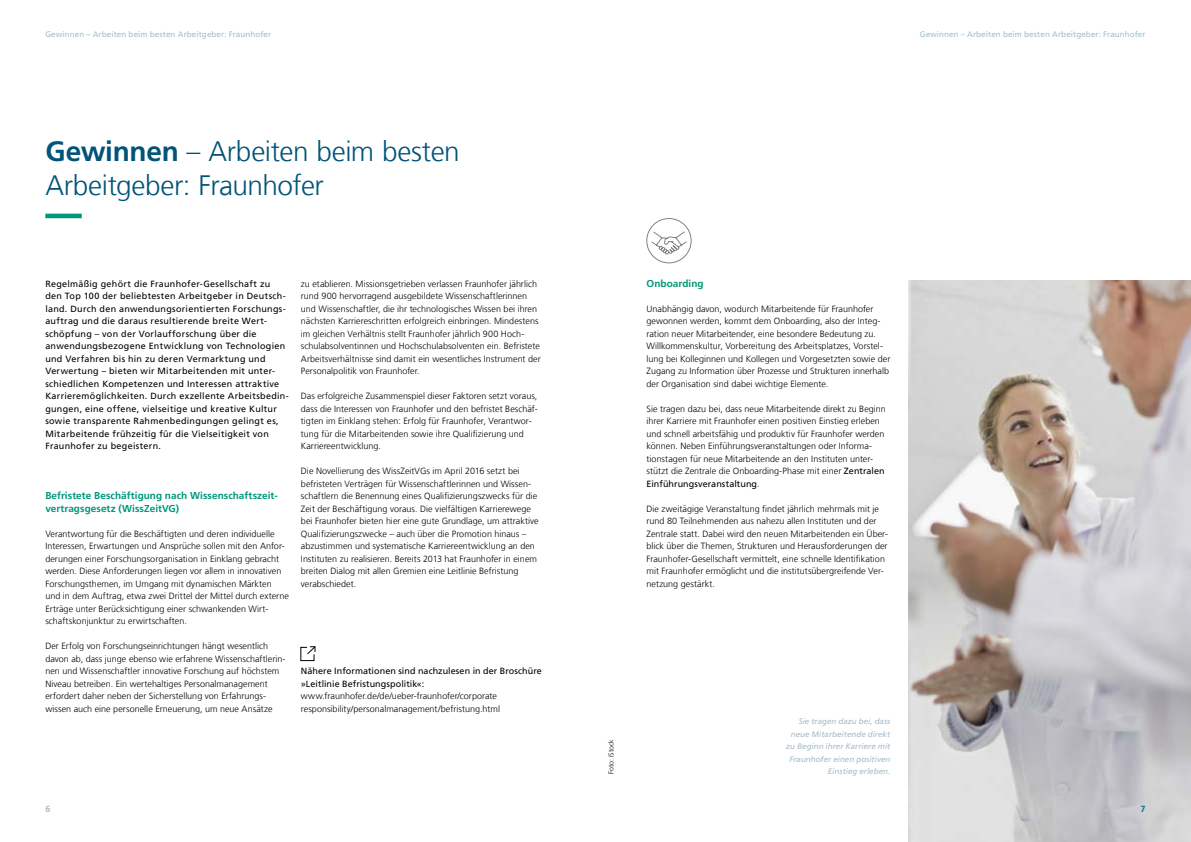
<style>
.page{position:relative;width:1191px;height:842px;background:#fff}
.page>*{position:absolute;margin:0;border:0;box-sizing:border-box;transform-origin:0 0}
.t1{font:300 28px/33.6px "Frutiger LT Com";letter-spacing:-.015em;color:#005478}
.t2{font:700 10px/12.5px "Frutiger LT Com";letter-spacing:.005em;color:#009879}
.t3{font:300 9px/12.5px "Frutiger LT Com";letter-spacing:.005em;color:#000}
.t4{font:9px/12.5px "Frutiger LT Com";letter-spacing:.03em;color:#000}
.t5{font:9px/12.5px "Frutiger LT Com";letter-spacing:.005em;color:#000}
.t6{font:700 9px "Frutiger LT Com";color:#a5bcca}
.t7{font:700 9px "Frutiger LT Com";color:#007093}
.t8{font:italic 8px/12.5px "Frutiger LT Com";letter-spacing:.005em;color:#a5bcca;text-align:right}
.t9{font:8px "Frutiger LT Com";letter-spacing:.015em;color:#a5bcca}
.t10{font:300 7px "Frutiger LT Com";letter-spacing:.005em;color:#000}
.s1{font-weight:700}
.s2{font-weight:400}
</style>
<div class="page">
<svg style="left:45px;top:214px;width:37px;height:4px"></svg>
<img style="left:908px;top:281px;width:283px;height:561px">
<svg style="left:300px;top:646px;width:16px;height:15px"></svg>
<svg style="left:651px;top:231px;width:35px;height:24px"></svg>
<div style="left:646px;top:218px;width:45px;height:45px;border:1px solid #000;border-radius:50%"></div>
<p class="t9" style="left:45px;top:29px;width:227px">Gewinnen – Arbeiten beim besten Arbeitgeber: Fraunhofer</p>
<p class="t9" style="left:919px;top:29px;width:227px">Gewinnen – Arbeiten beim besten Arbeitgeber: Fraunhofer</p>
<h1 class="t1" style="left:45px;top:135px;width:416px"><span class="s1">Gewinnen</span> – Arbeiten beim besten<br>Arbeitgeber: Fraunhofer</h1>
<p class="t4" style="left:45px;top:277px;width:245px">Regelmäßig gehört die Fraunhofer-Gesellschaft zu den Top 100 der beliebtesten Arbeitgeber in Deutsch&shy;land. Durch den anwendungsorientierten Forschungs&shy;auftrag und die daraus resultierende breite Wert&shy;schöpfung – von der Vorlaufforschung über die anwendungsbezogene Entwicklung von Technologien und Verfahren bis hin zu deren Vermarktung und Verwertung – bieten wir Mitarbeitenden mit unter&shy;schiedlichen Kompetenzen und Interessen attraktive Karrieremöglichkeiten. Durch exzellente Arbeitsbedin&shy;gungen, eine offene, vielseitige und kreative Kultur sowie transparente Rahmenbedingungen gelingt es, Mitarbeitende frühzeitig für die Vielseitigkeit von Fraunhofer zu begeistern.</p>
<p class="t2" style="left:45px;top:490px;width:234px">Befristete Beschäftigung nach Wissenschaftszeit&shy;vertragsgesetz (WissZeitVG)</p>
<p class="t3" style="left:45px;top:527px;width:245px">Verantwortung für die Beschäftigten und deren individuelle Interessen, Erwartungen und Ansprüche sollen mit den Anfor&shy;derungen einer Forschungsorganisation in Einklang gebracht werden. Diese Anforderungen liegen vor allem in innovativen Forschungsthemen, im Umgang mit dynamischen Märkten und in dem Auftrag, etwa zwei Drittel der Mittel durch externe Erträge unter Berücksichtigung einer schwankenden Wirt&shy;schaftskonjunktur zu erwirtschaften.</p>
<p class="t3" style="left:45px;top:640px;width:242px">Der Erfolg von Forschungseinrichtungen hängt wesentlich davon ab, dass junge ebenso wie erfahrene Wissenschaftlerin&shy;nen und Wissenschaftler innovative Forschung auf höchstem Niveau betreiben. Ein wertehaltiges Personalmanagement erfordert daher neben der Sicherstellung von Erfahrungs&shy;wissen auch eine personelle Erneuerung, um neue Ansätze</p>
<p class="t3" style="left:301px;top:277px;width:241px">zu etablieren. Missionsgetrieben verlassen Fraunhofer jährlich rund 900 hervorragend ausgebildete Wissenschaftlerinnen und Wissenschaftler, die ihr technologisches Wissen bei ihren nächsten Karriereschritten erfolgreich einbringen. Mindestens im gleichen Verhältnis stellt Fraunhofer jährlich 900 Hoch&shy;schulabsolventinnen und Hochschulabsolventen ein. Befristete Arbeitsverhältnisse sind damit ein wesentliches Instrument der Personalpolitik von Fraunhofer.</p>
<p class="t3" style="left:301px;top:390px;width:238px">Das erfolgreiche Zusammenspiel dieser Faktoren setzt voraus, dass die Interessen von Fraunhofer und den befristet Beschäf&shy;tigten im Einklang stehen: Erfolg für Fraunhofer, Verantwor&shy;tung für die Mitarbeitenden sowie ihre Qualifizierung und Karriereentwicklung.</p>
<p class="t3" style="left:301px;top:465px;width:239px">Die Novellierung des WissZeitVGs im April 2016 setzt bei befristeten Verträgen für Wissenschaftlerinnen und Wissen&shy;schaftlern die Benennung eines Qualifizierungszwecks für die Zeit der Beschäftigung voraus. Die vielfältigen Karrierewege bei Fraunhofer bieten hier eine gute Grundlage, um attraktive Qualifizierungszwecke – auch über die Promotion hinaus – abzustimmen und systematische Karriereentwicklung an den Instituten zu realisieren. Bereits 2013 hat Fraunhofer in einem breiten Dialog mit allen Gremien eine Leitlinie Befristung verabschiedet.</p>
<p class="t5" style="left:301px;top:665px;width:242px">Nähere Informationen sind nachzulesen in der Broschüre »Leitlinie Befristungspolitik«:</p>
<p class="t3" style="left:301px;top:690px;width:201px">www.fraunhofer. de/de/ueber-fraunhofer/corporate responsibility/personalmanagement/befristung. html</p>
<p class="t6" style="left:45px;top:803px;width:7px">6</p>
<p class="t2" style="left:646px;top:277px;width:59px">Onboarding</p>
<p class="t3" style="left:646px;top:302px;width:245px">Unabhängig davon, wodurch Mitarbeitende für Fraunhofer gewonnen werden, kommt dem Onboarding, also der Integ&shy;ration neuer Mitarbeitender, eine besondere Bedeutung zu.<br>Willkommenskultur, Vorbereitung des Arbeitsplatzes, Vorstel&shy;lung bei Kolleginnen und Kollegen und Vorgesetzten sowie der Zugang zu Information über Prozesse und Strukturen innerhalb der Organisation sind dabei wichtige Elemente.</p>
<p class="t3" style="left:646px;top:402px;width:241px">Sie tragen dazu bei, dass neue Mitarbeitende direkt zu Beginn ihrer Karriere mit Fraunhofer einen positiven Einstieg erleben und schnell arbeitsfähig und produktiv für Fraunhofer werden können. Neben Einführungsveranstaltungen oder Informa&shy;tionstagen für neue Mitarbeitende an den Instituten unter&shy;stützt die Zentrale die Onboarding-Phase mit einer <span class="s2">Zentralen Einführungsveranstaltung</span>.</p>
<p class="t3" style="left:646px;top:502px;width:243px">Die zweitägige Veranstaltung findet jährlich mehrmals mit je rund 80 Teilnehmenden aus nahezu allen Instituten und der Zentrale statt. Dabei wird den neuen Mitarbeitenden ein Über&shy;blick über die Themen, Strukturen und Herausforderungen der Fraunhofer-Gesellschaft vermittelt, eine schnelle Identifikation mit Fraunhofer ermöglicht und die institutsübergreifende Ver&shy;netzung gestärkt.</p>
<p class="t10" style="left:607px;top:774px;width:37px;rotate:-90deg">Foto: iStock</p>
<p class="t8" style="left:786px;top:715px;width:106px">Sie tragen dazu bei, dass neue Mitarbeitende direkt zu Beginn ihrer Karriere mit<br>Fraunhofer einen positiven<br>Einstieg erleben.</p>
<p class="t7" style="left:1140px;top:803px;width:7px">7</p>
</div>
